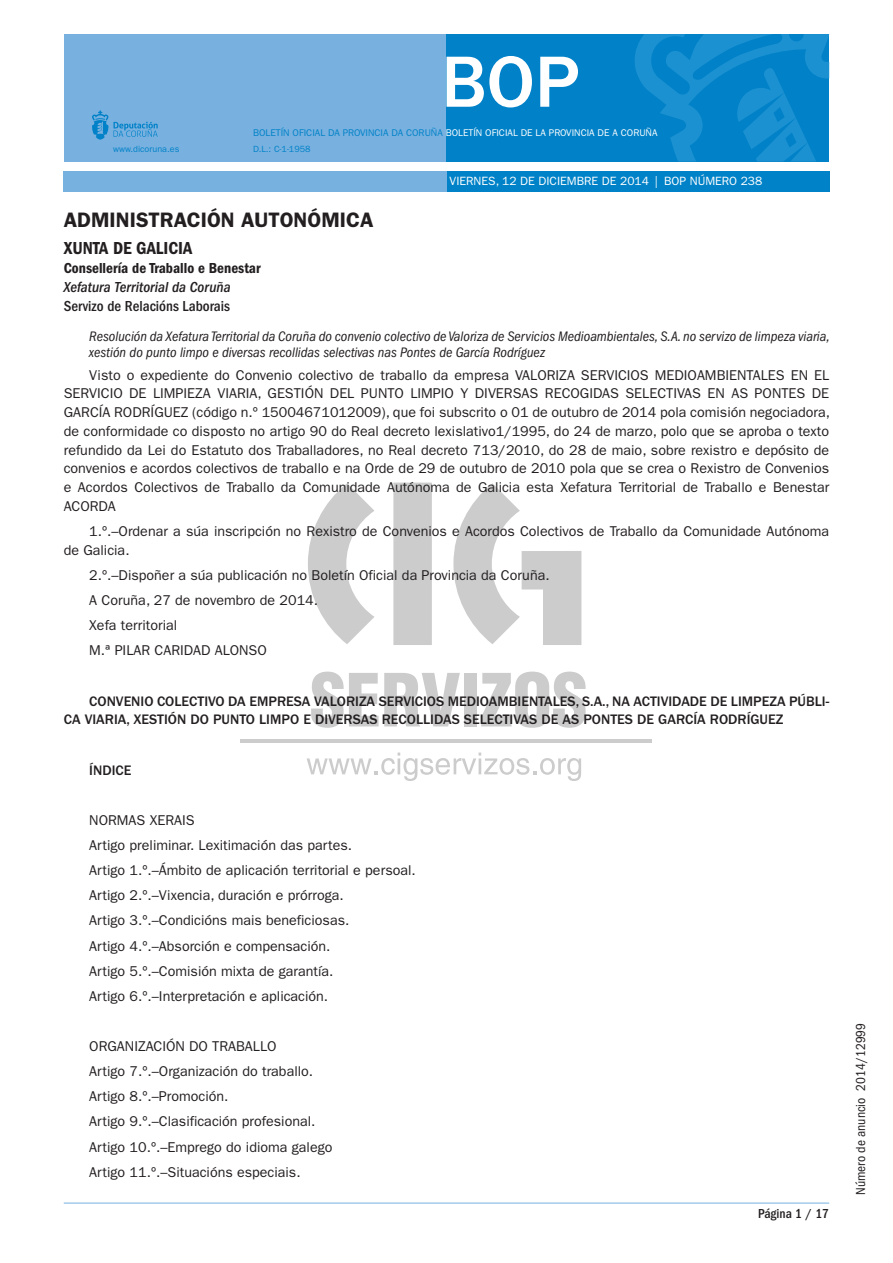
<style>
.page{position:relative;width:893px;height:1263px;background:#fff}
.page>*{position:absolute;margin:0;border:0;box-sizing:border-box;transform-origin:0 0}
.t1{font:500 75px "ITC Franklin Gothic Std";color:#fff}
.t2{font:600 21px "ITC Franklin Gothic Std";color:#231f20}
.t3{font:18px "ITC Franklin Gothic Std Dm Cd";color:#231f20}
.t4{font:15px "ITC Franklin Gothic Std Dm Cd";color:#231f20}
.t5{font:italic 500 condensed 15px "ITC Franklin Gothic Std";color:#231f20}
.t6{font:500 condensed 15px "ITC Franklin Gothic Std";color:#231f20}
.t7{font:14.25px/25px "ITC Franklin Gothic Std";color:#231f20}
.t8{font:italic condensed 14.25px/16.5px "ITC Franklin Gothic Std";color:#231f20}
.t9{font:500 14.25px/18.8px "ITC Franklin Gothic Std";color:#231f20}
.t10{font:condensed 13.5px "ITC Franklin Gothic Std";color:#231f20}
.t11{font:500 condensed 13.5px "ITC Franklin Gothic Std";color:#231f20}
.t12{font:12px "ITC Franklin Gothic Std";color:#fff}
.t13{font:9.75px "ITC Franklin Gothic Std";color:#fff}
.t14{font:9px "ITC Franklin Gothic Std";color:#0081c8}
.s1{color:#0081c8}
</style>
<div class="page">
<svg style="left:308px;top:483px;width:273px;height:162px"></svg>
<hr style="left:240px;top:739px;width:411px;height:3px;background:#ccc">
<svg style="left:307px;top:752px;width:274px;height:29px"></svg>
<svg style="left:311px;top:672px;width:149px;height:56px"></svg>
<div style="left:464px;top:673px;width:13px;height:53px;background:#ccc"></div>
<svg style="left:481px;top:672px;width:105px;height:56px"></svg>
<div style="left:64px;top:34px;width:382px;height:128px;background:#78b1df"></div>
<div style="left:446px;top:34px;width:383px;height:128px;background:#0081c8"></div>
<svg style="left:92px;top:110px;width:66px;height:30px"></svg>
<svg style="left:635px;top:34px;width:194px;height:128px"></svg>
<div style="left:446px;top:171px;width:383px;height:20px;background:#0082c8"></div>
<div style="left:64px;top:171px;width:383px;height:20px;background:#76b1df"></div>
<hr style="left:64px;top:1203px;width:765px;height:1px;background:#76b1df">
<h1 class="t1" style="left:441px;top:40px;width:140px">BOP</h1>
<p class="t13" style="left:253px;top:127px;width:406px"><span class="s1">BOLETÍN OFICIAL DA PROVINCIA DA CORUÑA</span> BOLETÍN OFICIAL DE LA PROVINCIA DE A CORUÑA</p>
<p class="t14" style="left:113px;top:143px;width:68px">www.dicoruna.es</p>
<p class="t14" style="left:253px;top:143px;width:59px">D.L.: C-1-1958</p>
<p class="t12" style="left:450px;top:174px;width:314px">VIERNES, 12 DE DICIEMBRE DE 2014 | BOP NÚMERO 238</p>
<h2 class="t2" style="left:64px;top:207px;width:311px">ADMINISTRACIÓN AUTONÓMICA</h2>
<p class="t3" style="left:64px;top:237px;width:130px">Xunta de Galicia</p>
<p class="t4" style="left:64px;top:259px;width:198px">Consellería de Traballo e Benestar</p>
<p class="t5" style="left:64px;top:279px;width:168px">Xefatura Territorial da Coruña</p>
<p class="t6" style="left:64px;top:298px;width:168px">Servizo de Relacións Laborais</p>
<p class="t8" style="left:89px;top:328px;width:742px">Resolución da Xefatura Territorial da Coruña do convenio colectivo de Valoriza de Servicios Medioambientales, S.A. no servizo de limpeza viaria, xestión do punto limpo e diversas recollidas selectivas nas Pontes de García Rodríguez</p>
<p class="t7" style="left:64px;top:366px;width:768px;line-height:18.8px;text-align:justify;text-indent:26px">Visto o expediente do Convenio colectivo de traballo da empresa VALORIZA SERVICIOS MEDIOAMBIENTALES EN EL SERVICIO DE LIMPIEZA VIARIA, GESTIÓN DEL PUNTO LIMPIO Y DIVERSAS RECOGIDAS SELECTIVAS EN AS PONTES DE GARCÍA RODRÍGUEZ (código n.º 15004671012009), que foi subscrito o 01 de outubro de 2014 pola comisión negociadora, de conformidade co disposto no artigo 90 do Real decreto lexislativo1/1995, do 24 de marzo, polo que se aproba o texto refundido da Lei do Estatuto dos Traballadores, no Real decreto 713/2010, do 28 de maio, sobre rexistro e depósito de convenios e acordos colectivos de traballo e na Orde de 29 de outubro de 2010 pola que se crea o Rexistro de Convenios e Acordos Colectivos de Traballo da Comunidade Autónoma de Galicia esta Xefatura Territorial de Traballo e Benestar ACORDA</p>
<p class="t7" style="left:64px;top:522px;width:767px;line-height:18.8px;text-indent:26px">1.º.–Ordenar a súa inscripción no Rexistro de Convenios e Acordos Colectivos de Traballo da Comunidade Autónoma de Galicia.</p>
<p class="t7" style="left:89px;top:563px;width:462px">2.º.–Dispoñer a súa publicación no Boletín Oficial da Provincia da Coruña.<br>A Coruña, 27 de novembro de 2014.<br>Xefa territorial<br>M.ª PILAR CARIDAD ALONSO</p>
<p class="t9" style="left:64px;top:692px;width:767px;text-indent:26px">CONVENIO COLECTIVO DA EMPRESA VALORIZA SERVICIOS MEDIOAMBIENTALES, S.A., NA ACTIVIDADE DE LIMPEZA PÚBLI-<br>CA VIARIA, XESTIÓN DO PUNTO LIMPO E DIVERSAS RECOLLIDAS SELECTIVAS DE AS PONTES DE GARCÍA RODRÍGUEZ</p>
<p class="t9" style="left:89px;top:761px;width:44px">ÍNDICE</p>
<p class="t7" style="left:89px;top:808px;width:328px">NORMAS XERAIS<br>Artigo preliminar. Lexitimación das partes.<br>Artigo 1.º.–Ámbito de aplicación territorial e persoal.<br>Artigo 2.º.–Vixencia, duración e prórroga.<br>Artigo 3.º.–Condicións mais beneficiosas.<br>Artigo 4.º.–Absorción e compensación.<br>Artigo 5.º.–Comisión mixta de garantía.<br>Artigo 6.º.–Interpretación e aplicación.</p>
<p class="t7" style="left:89px;top:1034px;width:245px">ORGANIZACIÓN DO TRABALLO<br>Artigo 7.º.–Organización do traballo.<br>Artigo 8.º.–Promoción.<br>Artigo 9.º.–Clasificación profesional.<br>Artigo 10.º.–Emprego do idioma galego Artigo 11.º.–Situacións especiais.</p>
<p class="t11" style="left:758px;top:1206px;width:73px">Página 1 / 17</p>
<p class="t10" style="left:853px;top:1195px;width:174px;rotate:-90deg">Número de anuncio 2014/12999</p>
</div>
